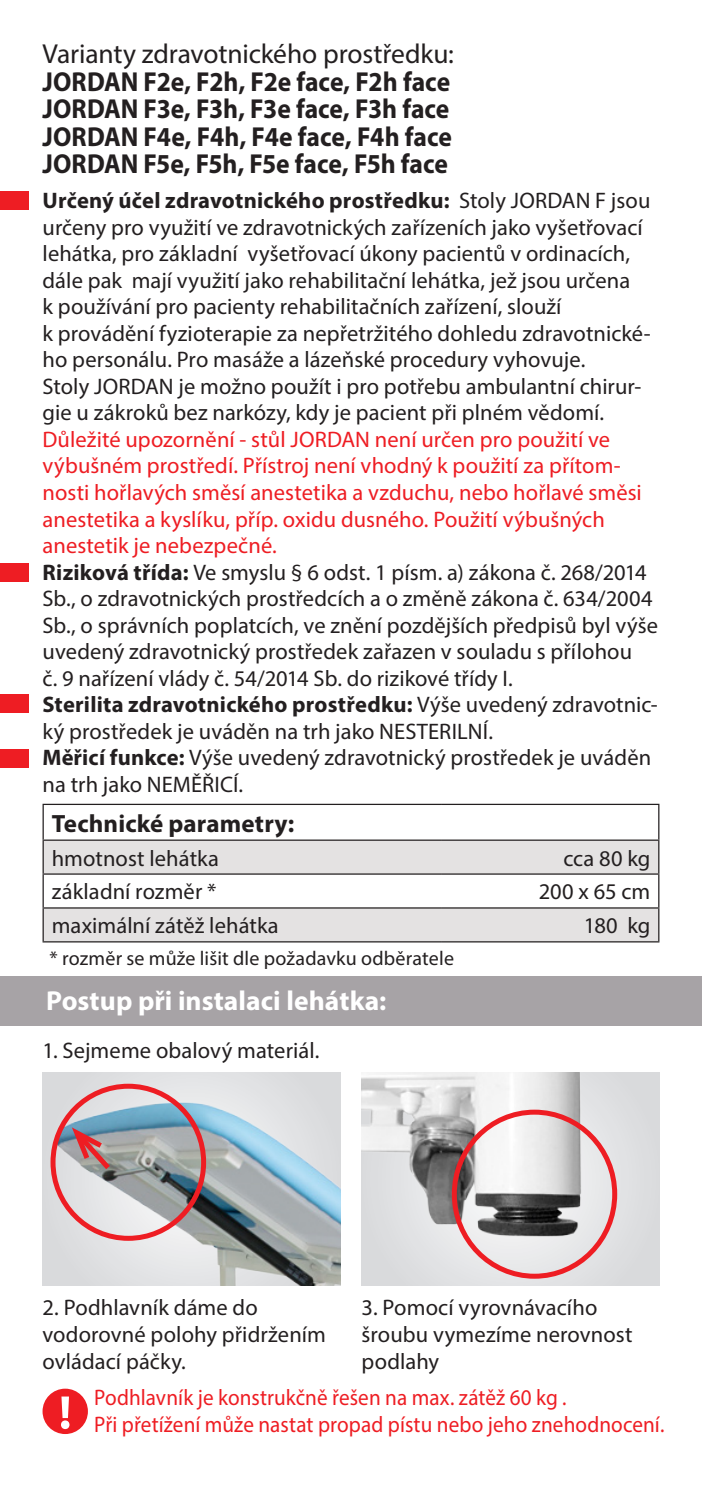
<style>
.page{position:relative;width:702px;height:1489px;background:#fff}
.page>*{position:absolute;margin:0;border:0;box-sizing:border-box;transform-origin:0 0}
.nadpis{font:700 27.5px "Myriad Pro";letter-spacing:-.005em;color:#231f20;scale:.93 1}
.nadpis-2{font:27.5px "Myriad Pro";letter-spacing:-.005em;color:#231f20}
.nadpis-3{font:700 27.5px "Myriad Pro";color:#fff}
.nadpis-4{font:700 25px "Myriad Pro";letter-spacing:.005em;color:#231f20}
.text{font:22.5px/26.5px "Myriad Pro";letter-spacing:.005em;color:#231f20}
.text-2{font:22.5px "Myriad Pro";letter-spacing:.005em;color:#ee1d23;scale:.94 1}
.nadpis-5{font:20px "Myriad Pro";letter-spacing:.01em;color:#231f20}
.s1{font-weight:700}
.s2{color:#ee1d23}
</style>
<div class="page">
<svg style="left:44px;top:840px;width:614px;height:101px;fill:#e4e2e2"></svg>
<hr style="left:43px;top:803px;width:399px;height:2px;background:#231f20">
<hr style="left:43px;top:805px;width:1px;height:34px;background:#231f20">
<hr style="left:442px;top:803px;width:217px;height:2px;background:#231f20">
<hr style="left:658px;top:805px;width:1px;height:34px;background:#231f20">
<hr style="left:43px;top:840px;width:1px;height:33px;background:#231f20">
<hr style="left:658px;top:840px;width:1px;height:33px;background:#231f20">
<hr style="left:43px;top:874px;width:1px;height:33px;background:#231f20">
<hr style="left:658px;top:874px;width:1px;height:33px;background:#231f20">
<hr style="left:43px;top:908px;width:1px;height:33px;background:#231f20">
<hr style="left:658px;top:908px;width:1px;height:33px;background:#231f20">
<hr style="left:43px;top:941px;width:399px;height:1px;background:#231f20">
<hr style="left:442px;top:941px;width:217px;height:1px;background:#231f20">
<hr style="left:43px;top:839px;width:399px;height:1px;background:#231f20">
<hr style="left:442px;top:839px;width:217px;height:1px;background:#231f20">
<hr style="left:43px;top:873px;width:399px;height:1px;background:#231f20">
<hr style="left:442px;top:873px;width:217px;height:1px;background:#231f20">
<hr style="left:43px;top:907px;width:399px;height:1px;background:#231f20">
<hr style="left:442px;top:907px;width:217px;height:1px;background:#231f20">
<img style="left:43px;top:1072px;width:297px;height:212px">
<div style="left:50px;top:1083px;width:156px;height:157px;border:5px solid #ee1d23;border-radius:50%"></div>
<svg style="left:67px;top:1121px;width:48px;height:53px;background:#a38d95"></svg>
<div style="left:0;top:976px;width:702px;height:49px;background:#a7a3a6"></div>
<div style="left:0;top:191px;width:28px;height:19px;background:#ee1d23"></div>
<div style="left:0;top:694px;width:28px;height:18px;background:#ee1d23"></div>
<div style="left:0;top:563px;width:28px;height:19px;background:#ee1d23"></div>
<div style="left:0;top:749px;width:28px;height:18px;background:#ee1d23"></div>
<img style="left:361px;top:1072px;width:298px;height:212px">
<div style="left:452px;top:1109px;width:165px;height:169px;border:5px solid #ee1d23;border-radius:50%"></div>
<div style="left:43px;top:1388px;width:45px;height:45px;background:#ee1d23;border-radius:50%"></div>
<svg style="left:61px;top:1396px;width:8px;height:32px"></svg>
<p class="nadpis-2" style="left:43px;top:37px;width:413px">Varianty zdravotnického prostředku:</p>
<p class="nadpis" style="left:43px;top:63px;width:440px">JORDAN F2e, F2h, F2e face, F2h face</p>
<p class="nadpis" style="left:43px;top:91px;width:439px">JORDAN F3e, F3h, F3e face, F3h face</p>
<p class="nadpis" style="left:43px;top:118px;width:442px">JORDAN F4e, F4h, F4e face, F4h face</p>
<p class="nadpis" style="left:43px;top:146px;width:437px">JORDAN F5e, F5h, F5e face, F5h face</p>
<p class="text" style="left:43px;top:187px;width:617px"><span class="s1">Určený účel zdravotnického prostředku:</span> Stoly JORDAN F jsou určeny pro využití ve zdravotnických zařízeních jako vyšetřovací lehátka, pro základní vyšetřovací úkony pacientů v ordinacích, dále pak mají využití jako rehabilitační lehátka, jež jsou určena<br>k používání pro pacienty rehabilitačních zařízení, slouží<br>k provádění fyzioterapie za nepřetržitého dohledu zdravotnické&shy;ho personálu. Pro masáže a lázeňské procedury vyhovuje.<br>Stoly JORDAN je možno použít i pro potřebu ambulantní chirur&shy;gie u zákroků bez narkózy, kdy je pacient při plném vědomí.<br><span class="s2">Důležité upozornění - stůl JORDAN není určen pro použití ve výbušném prostředí. Přístroj není vhodný k použití za přítom&shy;nosti hořlavých směsí anestetika a vzduchu, nebo hořlavé směsi anestetika a kyslíku, příp. oxidu dusného. Použití výbušných anestetik je nebezpečné.<br></span><span class="s1">Riziková třída:</span> Ve smyslu § 6 odst. 1 písm. a) zákona č. 268/2014<br>Sb., o zdravotnických prostředcích a o změně zákona č. 634/2004<br>Sb., o správních poplatcích, ve znění pozdějších předpisů byl výše uvedený zdravotnický prostředek zařazen v souladu s přílohou<br>č. 9 nařízení vlády č. 54/2014 Sb. do rizikové třídy I.<br><span class="s1">Sterilita zdravotnického prostředku:</span> Výše uvedený zdravotnic&shy;ký prostředek je uváděn na trh jako NESTERILNÍ.<br><span class="s1">Měřicí funkce:</span> Výše uvedený zdravotnický prostředek je uváděn na trh jako NEMĚŘICÍ.</p>
<p class="nadpis-4" style="left:52px;top:806px;width:244px">Technické parametry:</p>
<p class="text" style="left:52px;top:844px;width:169px">hmotnost lehátka</p>
<p class="text" style="left:563px;top:844px;width:88px">cca 80 kg</p>
<p class="text" style="left:52px;top:878px;width:166px">základní rozměr *</p>
<p class="text" style="left:539px;top:878px;width:113px">200 x 65 cm</p>
<p class="text" style="left:52px;top:912px;width:228px">maximální zátěž lehátka</p>
<p class="text" style="left:584px;top:912px;width:68px">180 kg</p>
<p class="nadpis-5" style="left:50px;top:945px;width:406px">* rozměr se může lišit dle požadavku odběratele</p>
<p class="nadpis-3" style="left:46px;top:983px;width:341px">Postup při instalaci lehátka:</p>
<p class="text" style="left:43px;top:1036px;width:278px">1. Sejmeme obalový materiál.</p>
<p class="text" style="left:43px;top:1293px;width:285px">2. Podhlavník dáme do vodorovné polohy přidržením ovládací páčky.</p>
<p class="text-2" style="left:94px;top:1383px;width:504px">Podhlavník je konstrukčně řešen na max. zátěž 60 kg .</p>
<p class="text-2" style="left:94px;top:1410px;width:608px">Při přetížení může nastat propad pístu nebo jeho znehodnocení.</p>
<p class="text" style="left:361px;top:1293px;width:272px">3. Pomocí vyrovnávacího šroubu vymezíme nerovnost podlahy</p>
</div>
